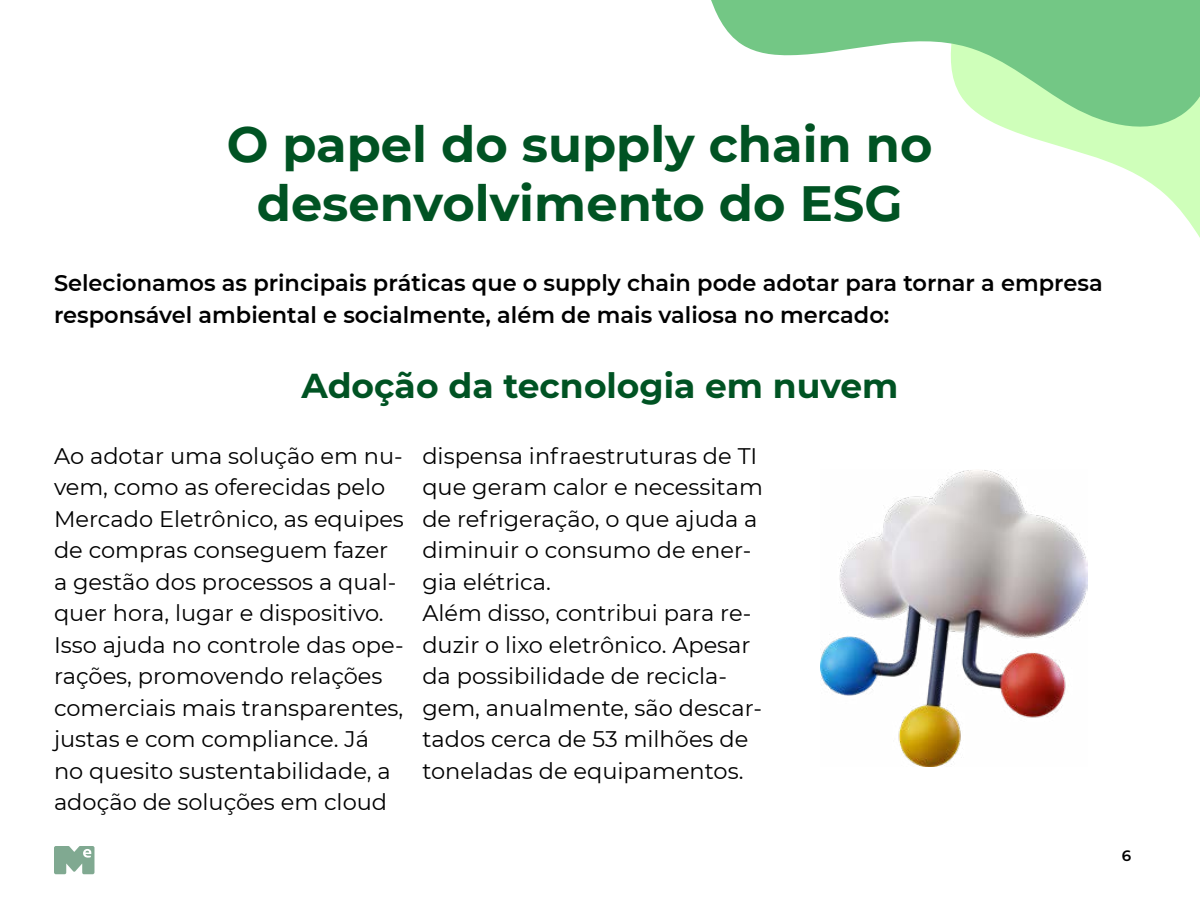
<style>
.page{position:relative;width:1200px;height:900px;background:#fff}
.page>*{position:absolute;margin:0;border:0;box-sizing:border-box;transform-origin:0 0}
.t1{font:700 49.5px/59.4px "Montserrat";color:#005323;text-align:center}
.t2{font:700 34.5px "Montserrat";color:#005323}
.t3{font:22.5px/31.5px "Montserrat";color:#000}
.t4{font:600 22.5px/31.5px "Montserrat";color:#000}
.t5{font:600 15px "Montserrat";color:#000}
</style>
<div class="page">
<svg style="left:54px;top:846px;width:41px;height:28px"></svg>
<img style="left:820px;top:470px;width:268px;height:296px">
<svg style="left:1030px;top:137px;width:170px;height:101px"></svg>
<svg style="left:711px;top:0;width:489px;height:137px;fill:#73c785"></svg>
<h1 class="t1" style="left:227px;top:112px;width:707px">O papel do supply chain no desenvolvimento do ESG</h1>
<p class="t4" style="left:54px;top:267px;width:1050px">Selecionamos as principais práticas que o supply chain pode adotar para tornar a empresa responsável ambiental e socialmente, além de mais valiosa no mercado:</p>
<h2 class="t2" style="left:301px;top:361px;width:599px">Adoção da tecnologia em nuvem</h2>
<p class="t3" style="left:54px;top:439px;width:351px">Ao adotar uma solução em nu&shy;vem, como as oferecidas pelo<br>Mercado Eletrônico, as equipes de compras conseguem fazer a gestão dos processos a qual&shy;quer hora, lugar e dispositivo.<br>Isso ajuda no controle das ope&shy;rações, promovendo relações comerciais mais transparentes, justas e com compliance. Já no quesito sustentabilidade, a adoção de soluções em cloud</p>
<p class="t3" style="left:422px;top:439px;width:342px">dispensa infraestruturas de TI que geram calor e necessitam de refrigeração, o que ajuda a diminuir o consumo de ener&shy;gia elétrica.<br>Além disso, contribui para re&shy;duzir o lixo eletrônico. Apesar da possibilidade de recicla&shy;gem, anualmente, são descar&shy;tados cerca de 53 milhões de toneladas de equipamentos.</p>
<p class="t5" style="left:1122px;top:845px;width:11px">6</p>
</div>
